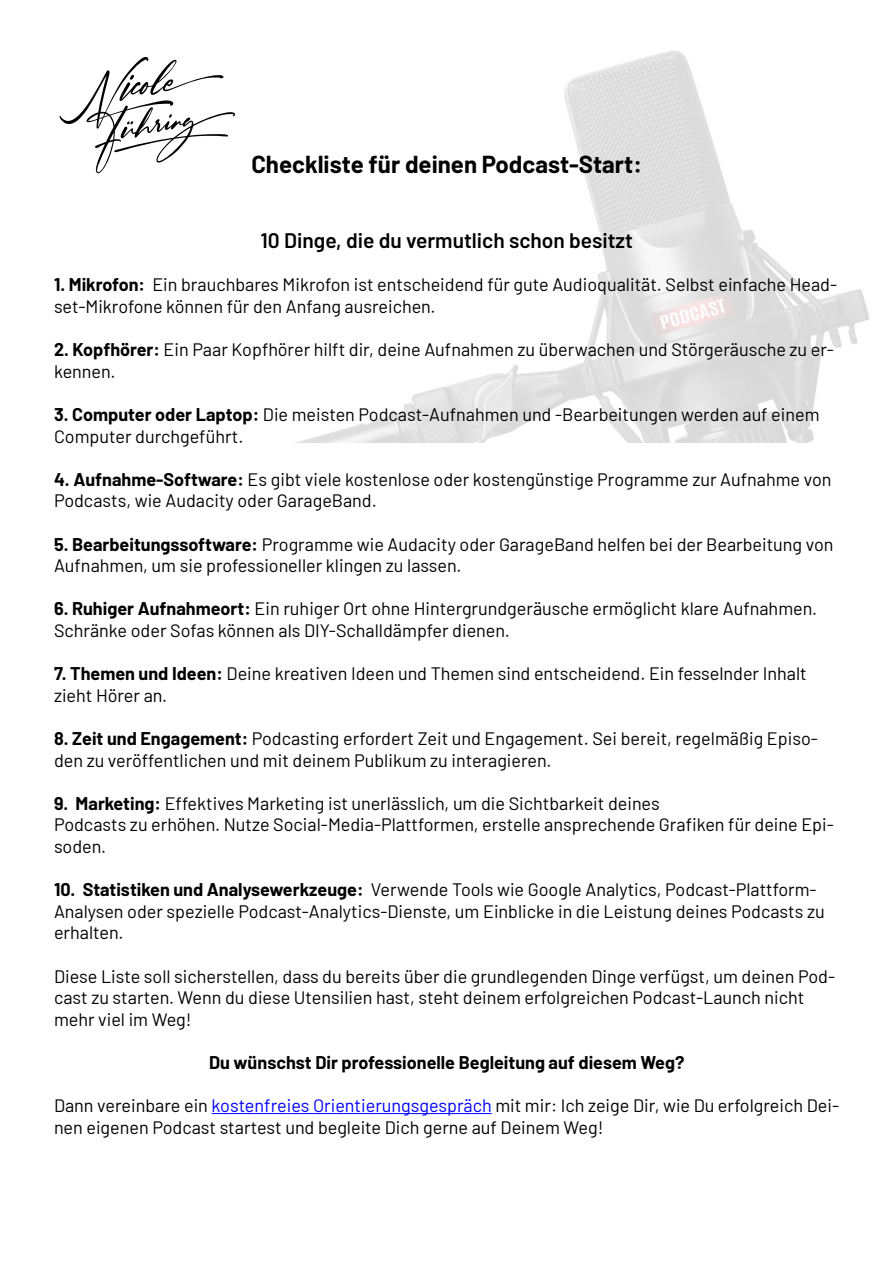
<style>
.page{position:relative;width:893px;height:1263px;background:#fff}
.page>*{position:absolute;margin:0;border:0;box-sizing:border-box;transform-origin:0 0}
.t1{font:700 24px "Barlow";color:#000}
.t2{font:600 21px "Barlow";color:#000}
.t3{font:18px/21.6px "Barlow";color:#000}
.t4{font:700 18px "Barlow";color:#000}
.s1{font-weight:700}
.s2{color:#00f}
</style>
<div class="page">
<img style="left:97px;top:51px;width:772px;height:391px">
<hr style="left:212px;top:1113px;width:280px;height:1px;background:#00f">
<svg style="left:59px;top:57px;width:177px;height:116px"></svg>
<h1 class="t1" style="left:251px;top:146px;width:392px">Checkliste für deinen Podcast-Start:</h1>
<p class="t2" style="left:260px;top:225px;width:374px">10 Dinge, die du vermutlich schon besitzt</p>
<p class="t3" style="left:54px;top:273px;width:785px"><span class="s1">1. Mikrofon:</span> Ein brauchbares Mikrofon ist entscheidend für gute Audioqualität. Selbst einfache Head&shy;set-Mikrofone können für den Anfang ausreichen.</p>
<p class="t3" style="left:54px;top:337px;width:781px"><span class="s1">2. Kopfhörer:</span> Ein Paar Kopfhörer hilft dir, deine Aufnahmen zu überwachen und Störgeräusche zu er&shy;kennen.</p>
<p class="t3" style="left:54px;top:402px;width:767px"><span class="s1">3. Computer oder Laptop:</span> Die meisten Podcast-Aufnahmen und -Bearbeitungen werden auf einem<br>Computer durchgeführt.</p>
<p class="t3" style="left:54px;top:467px;width:779px"><span class="s1">4. Aufnahme-Software:</span> Es gibt viele kostenlose oder kostengünstige Programme zur Aufnahme von<br>Podcasts, wie Audacity oder GarageBand.</p>
<p class="t3" style="left:54px;top:532px;width:781px"><span class="s1">5. Bearbeitungssoftware:</span> Programme wie Audacity oder GarageBand helfen bei der Bearbeitung von<br>Aufnahmen, um sie professioneller klingen zu lassen.</p>
<p class="t3" style="left:54px;top:597px;width:764px"><span class="s1">6. Ruhiger Aufnahmeort:</span> Ein ruhiger Ort ohne Hintergrundgeräusche ermöglicht klare Aufnahmen.<br>Schränke oder Sofas können als DIY-Schalldämpfer dienen.</p>
<p class="t3" style="left:54px;top:661px;width:754px"><span class="s1">7. Themen und Ideen:</span> Deine kreativen Ideen und Themen sind entscheidend. Ein fesselnder Inhalt zieht Hörer an.</p>
<p class="t3" style="left:54px;top:726px;width:765px"><span class="s1">8. Zeit und Engagement:</span> Podcasting erfordert Zeit und Engagement. Sei bereit, regelmäßig Episo&shy;den zu veröffentlichen und mit deinem Publikum zu interagieren.</p>
<p class="t3" style="left:54px;top:791px;width:781px"><span class="s1">9. Marketing:</span> Effektives Marketing ist unerlässlich, um die Sichtbarkeit deines<br>Podcasts zu erhöhen. Nutze Social-Media-Plattformen, erstelle ansprechende Grafiken für deine Epi&shy;soden.</p>
<p class="t3" style="left:54px;top:877px;width:772px"><span class="s1">10. Statistiken und Analysewerkzeuge:</span> Verwende Tools wie Google Analytics, Podcast-Plattform-<br>Analysen oder spezielle Podcast-Analytics-Dienste, um Einblicke in die Leistung deines Podcasts zu erhalten.</p>
<p class="t3" style="left:54px;top:964px;width:783px">Diese Liste soll sicherstellen, dass du bereits über die grundlegenden Dinge verfügst, um deinen Pod&shy;cast zu starten. Wenn du diese Utensilien hast, steht deinem erfolgreichen Podcast-Launch nicht mehr viel im Weg!</p>
<p class="t4" style="left:209px;top:1049px;width:477px">Du wünschst Dir professionelle Begleitung auf diesem Weg?</p>
<p class="t3" style="left:54px;top:1093px;width:787px">Dann vereinbare ein <span class="s2">kostenfreies Orientierungsgespräch</span> mit mir: Ich zeige Dir, wie Du erfolgreich Dei&shy;nen eigenen Podcast startest und begleite Dich gerne auf Deinem Weg!</p>
</div>
